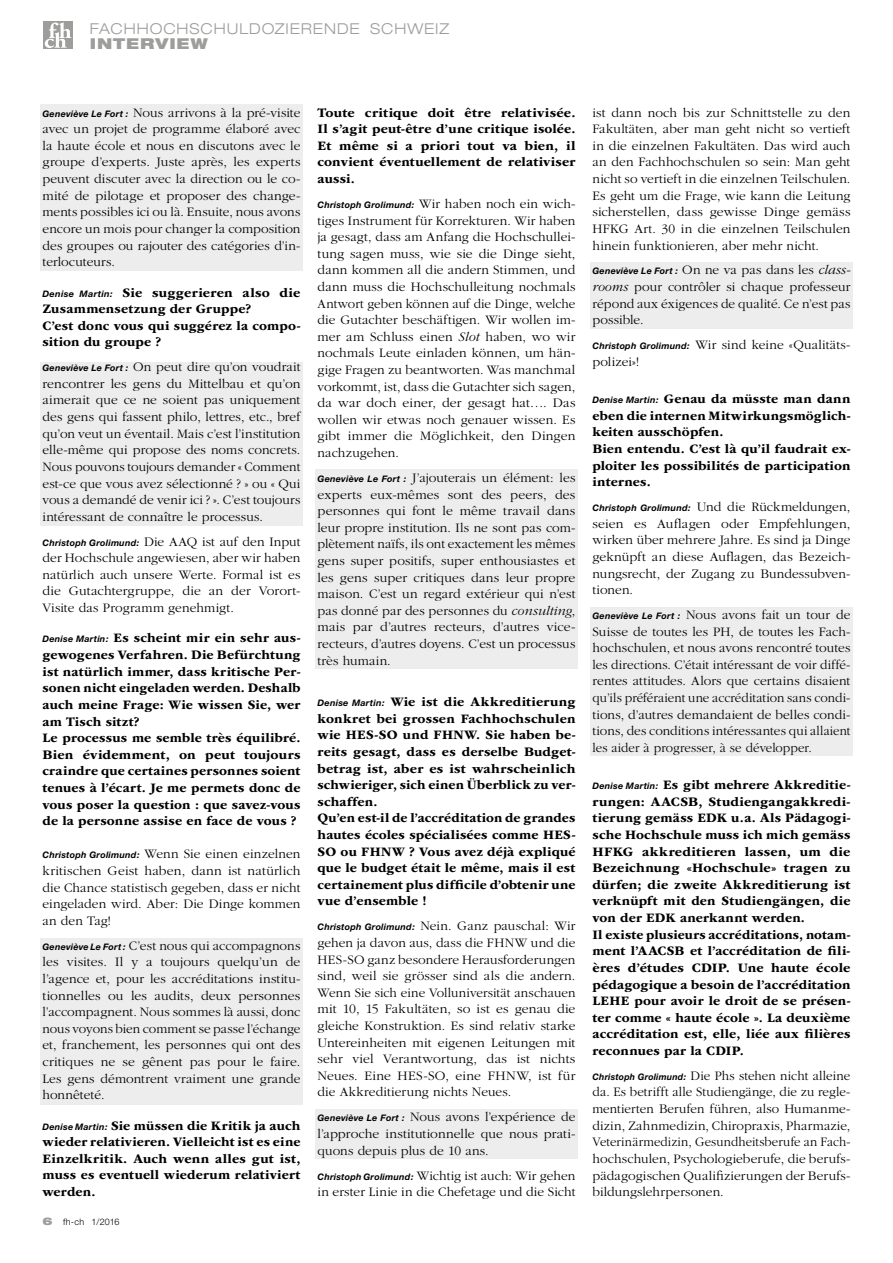
<style>
.page{position:relative;width:893px;height:1263px;background:#fff}
.page>*{position:absolute;margin:0;border:0;box-sizing:border-box;transform-origin:0 0}
.t1{font:300 expanded 15px "Helvetica Neue";letter-spacing:.065em;color:#9d9d9c}
.t2{font:900 expanded 15px "Helvetica Neue";letter-spacing:.065em;color:#9d9d9c}
.t3{font:300 13.5px/16.6px "ITC Garamond Std";letter-spacing:.01em;color:#000;text-align:justify}
.t4{font:700 13.5px/16.6px "ITC Garamond Std";letter-spacing:.015em;color:#000}
.t5{font:italic 700 9px "Helvetica Neue";letter-spacing:.02em;color:#000}
.t6{font:300 9px "Helvetica Neue";letter-spacing:.01em;color:#000}
.s1{font-family:"Helvetica Neue";font-weight:700;font-style:italic;font-size:9px}
.s2{font-family:"Helvetica Neue";font-style:italic;font-size:9px}
.s3{font-weight:900;font-stretch:expanded;font-size:10.5px;color:#9d9d9c}
.s4{font-style:italic}
.s5{font-family:"ITC Garamond Std";font-weight:300;font-style:normal;font-size:13.5px}
.s6{font-family:"ITC Garamond Std";font-weight:300;font-size:13.5px}
</style>
<div class="page">
<div style="left:40px;top:104px;width:263px;height:167px;background:#ededed"></div>
<div style="left:315px;top:469px;width:263px;height:199px;background:#ededed"></div>
<div style="left:590px;top:262px;width:263px;height:66px;background:#ededed"></div>
<div style="left:590px;top:607px;width:263px;height:149px;background:#ededed"></div>
<div style="left:315px;top:1109px;width:263px;height:50px;background:#ededed"></div>
<div style="left:40px;top:362px;width:263px;height:164px;background:#ededed"></div>
<div style="left:40px;top:938px;width:263px;height:166px;background:#ededed"></div>
<div style="left:44px;top:21px;width:29px;height:28px;background:#9d9d9c"></div>
<svg style="left:45px;top:22px;width:26px;height:26px"></svg>
<p class="t1" style="left:90px;top:19px;width:344px">FACHHOCHSCH ULDOZIERENDE SCHWEIZ</p>
<p class="t2" style="left:90px;top:33px;width:120px">INTERVIEW</p>
<p class="t3" style="left:43px;top:104px;width:259px"><span class="s1">Geneviève Le Fort :</span> Nous arrivons à la pré-visite avec un projet de programme élaboré avec la haute école et nous en discutons avec le groupe d’experts. Juste après, les experts peuvent discuter avec la direction ou le co&shy;mité de pilotage et proposer des change&shy;ments possibles ici ou là. Ensuite, nous avons encore un mois pour changer la composition des groupes ou rajouter des catégories d’in&shy;terlocuteurs.</p>
<p class="t4" style="left:43px;top:284px;width:259px"><span class="s2">Denise Martin:</span> Sie suggerieren also die<br>Zusammensetzung der Gruppe?<br>C’est donc vous qui suggérez la compo&shy;sition du groupe ?</p>
<p class="t3" style="left:43px;top:359px;width:259px"><span class="s1">Geneviève Le Fort :</span> On peut dire qu’on voudrait rencontrer les gens du Mittelbau et qu’on aimerait que ce ne soient pas uniquement des gens qui fassent philo, lettres, etc., bref qu’on veut un éventail. Mais c’est l’institution elle-même qui propose des noms concrets.<br>Nous pouvons toujours demander « Comment est-ce que vous avez sélectionné ? » ou « Qui vous a demandé de venir ici ? ». C’est toujours intéressant de connaître le processus.</p>
<p class="t3" style="left:43px;top:533px;width:259px"><span class="s1">Christoph Grolimund:</span> Die AAQ ist auf den Input der Hochschule angewiesen, aber wir haben natürlich auch unsere Werte. Formal ist es die Gutachtergruppe, die an der Vorort-Visite das Programm genehmigt.</p>
<p class="t4" style="left:43px;top:630px;width:259px"><span class="s2">Denise Martin:</span> Es scheint mir ein sehr aus&shy;gewogenes Verfahren. Die Befürchtung ist natürlich immer, dass kritische Per&shy;sonen nicht eingeladen werden. Deshalb auch meine Frage: Wie wissen Sie, wer am Tisch sitzt?<br>Le processus me semble très équilibré.<br>Bien évidemment, on peut toujours craindre que certaines personnes soient tenues à l’écart. Je me permets donc de vous poser la question : que savez-vous de la personne assise en face de vous ?</p>
<p class="t3" style="left:43px;top:846px;width:259px"><span class="s1">Christoph Grolimund:</span> Wenn Sie einen einzelnen kritischen Geist haben, dann ist natürlich die Chance statistisch gegeben, dass er nicht eingeladen wird. Aber: Die Dinge kommen an den Tag!</p>
<p class="t3" style="left:43px;top:937px;width:259px"><span class="s1">Geneviève Le Fort :</span> C’est nous qui accompagnons les visites. Il y a toujours quelqu’un de l’agence et, pour les accréditations institu&shy;tionnelles ou les audits, deux personnes l’accompagnent. Nous sommes là aussi, donc nous voyons bien comment se passe l’échange et, franchement, les personnes qui ont des critiques ne se gênent pas pour le faire.<br>Les gens démontrent vraiment une grande honnêteté.</p>
<p class="t4" style="left:43px;top:1117px;width:259px;text-align:justify"><span class="s2">Denise Martin:</span> Sie müssen die Kritik ja auch wieder relativieren. Vielleicht ist es eine Einzelkritik. Auch wenn alles gut ist, muss es eventuell wiederum relativiert werden.</p>
<p class="t6" style="left:43px;top:1216px;width:78px"><span class="s3">6</span> fh-ch 1/2016</p>
<p class="t4" style="left:317px;top:104px;width:259px;text-align:justify">Toute critique doit être relativisée.<br>Il s’agit peut-être d’une critique isolée.<br>Et même si a priori tout va bien, il convient éventuellement de relativiser aussi.</p>
<p class="t3" style="left:317px;top:196px;width:260px"><span class="s1">Christoph Grolimund:</span> Wir haben noch ein wich&shy;tiges Instrument für Korrekturen. Wir haben ja gesagt, dass am Anfang die Hochschullei&shy;tung sagen muss, wie sie die Dinge sieht, dann kommen all die andern Stimmen, und dann muss die Hochschulleitung nochmals Antwort geben können auf die Dinge, welche die Gutachter beschäftigen. Wir wollen im&shy;mer am Schluss einen <span class="s4">Slot</span> haben, wo wir nochmals Leute einladen können, um hän&shy;gige Fragen zu beantworten. Was manchmal vorkommt, ist, dass die Gutachter sich sagen, da war doch einer, der gesagt hat…. Das wollen wir etwas noch genauer wissen. Es gibt immer die Möglichkeit, den Dingen nachzugehen.</p>
<p class="t3" style="left:317px;top:470px;width:259px"><span class="s1">Geneviève Le Fort :</span> J’ajouterais un élément: les experts eux-mêmes sont des peers, des personnes qui font le même travail dans leur propre institution. Ils ne sont pas com&shy;plètement naïfs, ils ont exactement les mêmes gens super positifs, super enthousiastes et les gens super critiques dans leur propre maison. C’est un regard extérieur qui n’est pas donné par des personnes du <span class="s4">consulting</span>, mais par d’autres recteurs, d’autres vice&shy;recteurs, d’autres doyens. C’est un processus très humain.</p>
<p class="t4" style="left:317px;top:694px;width:259px"><span class="s2">Denise Martin:</span> Wie ist die Akkreditierung konkret bei grossen Fachhochschulen wie HES-SO und FHNW. Sie haben be&shy;reits gesagt, dass es derselbe Budget&shy;betrag ist, aber es ist wahrscheinlich schwieriger, sich einen Überblick zu ver&shy;schaffen.<br>Qu’en est-il de l’accréditation de grandes hautes écoles spécialisées comme HES-SO ou FHNW ? Vous avez déjà expliqué que le budget était le même, mais il est certainement plus difficile d’obtenir une vue d’ensemble !</p>
<p class="t3" style="left:317px;top:918px;width:259px"><span class="s1">Christoph Grolimund:</span> Nein. Ganz pauschal: Wir gehen ja davon aus, dass die FHNW und die HES-SO ganz besondere Herausforderungen sind, weil sie grösser sind als die andern.<br>Wenn Sie sich eine Volluniversität anschauen mit 10, 15 Fakultäten, so ist es genau die gleiche Konstruktion. Es sind relativ starke Untereinheiten mit eigenen Leitungen mit sehr viel Verantwortung, das ist nichts Neues. Eine HES-SO, eine FHNW, ist für die Akkreditierung nichts Neues.</p>
<p class="t3" style="left:317px;top:1109px;width:259px"><span class="s1">Geneviève Le Fort :</span> Nous avons l’expérience de l’approche institutionnelle que nous prati&shy;quons depuis plus de 10 ans.</p>
<p class="t3" style="left:317px;top:1167px;width:259px"><span class="s1">Christoph Grolimund:</span> Wichtig ist auch: Wir gehen in erster Linie in die Chefetage und die Sicht</p>
<p class="t3" style="left:592px;top:104px;width:259px">ist dann noch bis zur Schnittstelle zu den Fakultäten, aber man geht nicht so vertieft in die einzelnen Fakultäten. Das wird auch an den Fachhochschulen so sein: Man geht nicht so vertieft in die einzelnen Teilschulen.<br>Es geht um die Frage, wie kann die Leitung sicherstellen, dass gewisse Dinge gemäss HFKG Art. 30 in die einzelnen Teilschulen hinein funktionieren, aber mehr nicht.</p>
<p class="t5" style="left:592px;top:266px;width:259px">Geneviève Le Fort : <span class="s5">On ne va pas dans les</span> <span class="s6">class-</span></p>
<p class="t3" style="left:592px;top:279px;width:259px"><span class="s4">rooms</span> pour contrôler si chaque professeur répond aux éxigences de qualité. Ce n’est pas possible.</p>
<p class="t3" style="left:592px;top:337px;width:259px"><span class="s1">Christoph Grolimund:</span> Wir sind keine «Qualitäts&shy;polizei»!</p>
<p class="t4" style="left:592px;top:390px;width:259px"><span class="s2">Denise Martin:</span> Genau da müsste man dann eben die internen Mitwirkungsmöglich&shy;keiten ausschöpfen.<br>Bien entendu. C’est là qu’il faudrait ex&shy;ploiter les possibilités de participation internes.</p>
<p class="t3" style="left:592px;top:499px;width:259px"><span class="s1">Christoph Grolimund:</span> Und die Rückmeldungen, seien es Auflagen oder Empfehlungen, wirken über mehrere Jahre. Es sind ja Dinge geknüpft an diese Auflagen, das Bezeich&shy;nungsrecht, der Zugang zu Bundessubven&shy;tionen.</p>
<p class="t3" style="left:592px;top:607px;width:259px"><span class="s1">Geneviève Le Fort :</span> Nous avons fait un tour de Suisse de toutes les PH, de toutes les Fach&shy;hochschulen, et nous avons rencontré toutes les directions. C’était intéressant de voir diffé&shy;rentes attitudes. Alors que certains disaient qu’ils préféraient une accréditation sans condi&shy;tions, d’autres demandaient de belles condi&shy;tions, des conditions intéressantes qui allaient les aider à progresser, à se développer.</p>
<p class="t4" style="left:592px;top:777px;width:259px"><span class="s2">Denise Martin:</span> Es gibt mehrere Akkreditie&shy;rungen: AACSB, Studiengangakkredi&shy;tierung gemäss EDK u.a. Als Pädagogi&shy;sche Hochschule muss ich mich gemäss HFKG akkreditieren lassen, um die Bezeichnung «Hochschule» tragen zu dürfen; die zweite Akkreditierung ist verknüpft mit den Studiengängen, die von der EDK anerkannt werden.<br>Il existe plusieurs accréditations, notam&shy;ment l’AACSB et l’accréditation de fili&shy;ères d’études CDIP. Une haute école pédagogique a besoin de l’accréditation LEHE pour avoir le droit de se présen&shy;ter comme « haute école ». La deuxième accréditation est, elle, liée aux filières reconnues par la CDIP.</p>
<p class="t3" style="left:592px;top:1067px;width:259px"><span class="s1">Christoph Grolimund:</span> Die Phs stehen nicht alleine da. Es betrifft alle Studiengänge, die zu regle&shy;mentierten Berufen führen, also Humanme&shy;dizin, Zahnmedizin, Chiropraxis, Pharmazie, Veterinärmedizin, Gesundheitsberufe an Fach&shy;hochschulen, Psychologieberufe, die berufs&shy;pädagogischen Qualifizierungen der Berufs&shy;bildungslehrpersonen.</p>
</div>
